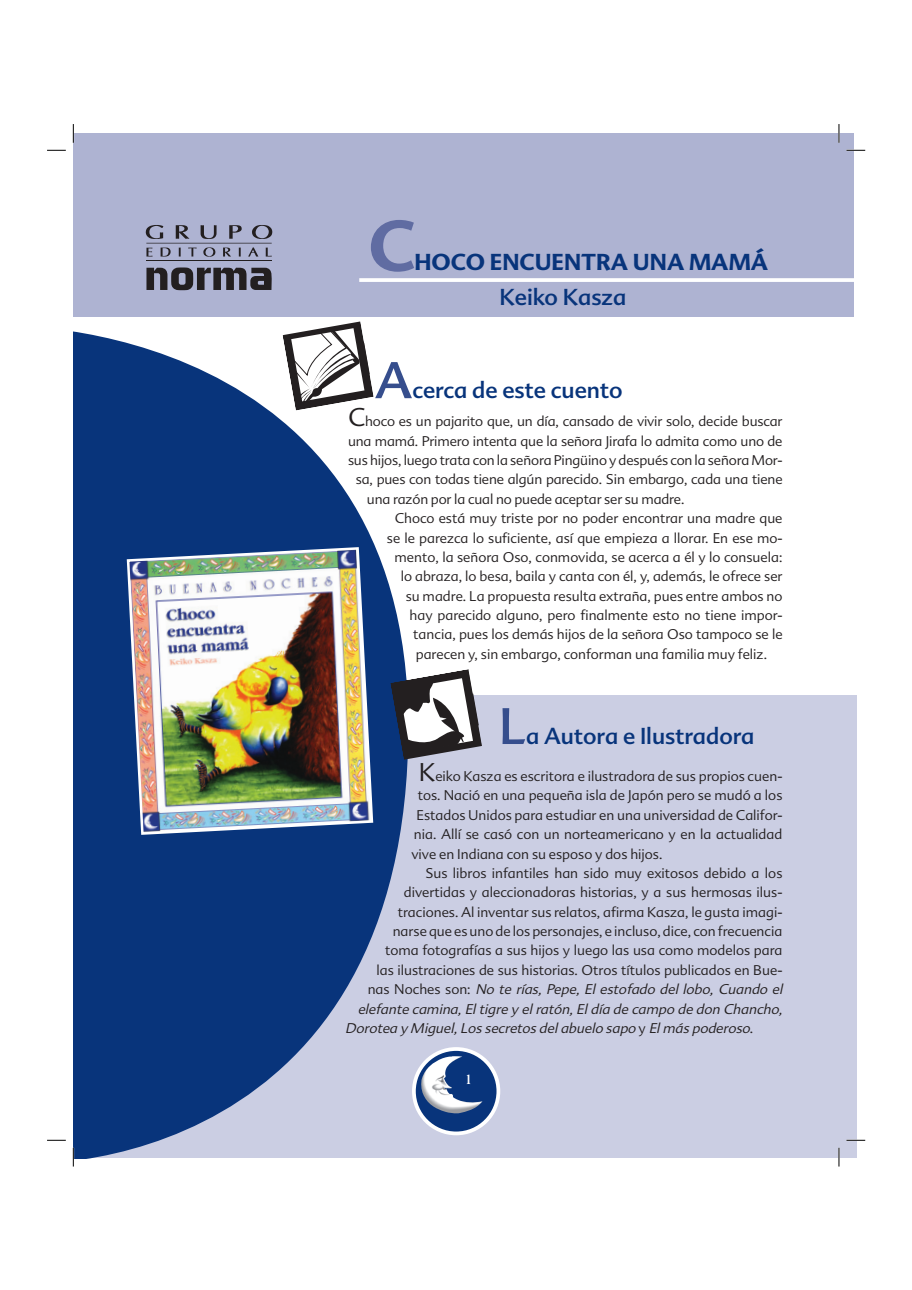
<style>
.page{position:relative;width:912px;height:1290px;background:#fff}
.page>*{position:absolute;margin:0;border:0;box-sizing:border-box;transform-origin:0 0}
.t1{font:700 70px "Advert";color:#606ca2}
.t2{font:50px "Advert";color:#364e8d}
.t3{font:22.5px "Advert";color:#08347b}
.t4{font:700 22.5px "Advert";color:#08347b}
.t5{font:700 15px "Americana Std";color:#fff}
.t6{font:300 13.75px "Advert";color:#231f20}
.t7{font:italic 300 13.75px "Advert";letter-spacing:-.005em;color:#231f20}
.s1{font-size:25px}
.s2{font-style:normal}
</style>
<div class="page">
<div style="left:73px;top:696px;width:783px;height:462px;background:#cbcee3"></div>
<svg style="left:73px;top:331px;width:335px;height:827px;fill:#08347b"></svg>
<div style="left:414px;top:1049px;width:84px;height:84px;background:#08347b;border-radius:50%"></div>
<div style="left:412px;top:1047px;width:88px;height:88px;border:4px solid #fff;border-radius:50%"></div>
<div style="left:73px;top:133px;width:780px;height:183px;background:#aeb3d2"></div>
<hr style="left:146px;top:243px;width:125px;height:1px;background:#231f20">
<hr style="left:146px;top:261px;width:125px;height:1px;background:#231f20">
<svg style="left:146px;top:267px;width:125px;height:23px"></svg>
<svg style="left:146px;top:225px;width:126px;height:14px"></svg>
<svg style="left:146px;top:247px;width:126px;height:10px"></svg>
<svg style="left:359px;top:278px;width:495px;height:4px;background:#f9fafb"></svg>
<svg style="left:282px;top:321px;width:92px;height:90px"></svg>
<svg style="left:390px;top:669px;width:92px;height:91px"></svg>
<img style="left:420px;top:1056px;width:62px;height:58px">
<img style="left:125px;top:546px;width:249px;height:290px">
<svg style="left:47px;top:150px;width:19px;height:1px"></svg>
<svg style="left:846px;top:150px;width:19px;height:1px"></svg>
<svg style="left:47px;top:1140px;width:19px;height:1px"></svg>
<svg style="left:846px;top:1140px;width:19px;height:1px"></svg>
<svg style="left:72px;top:124px;width:2px;height:19px"></svg>
<svg style="left:72px;top:1148px;width:2px;height:19px"></svg>
<svg style="left:838px;top:124px;width:1px;height:19px"></svg>
<svg style="left:838px;top:1148px;width:1px;height:19px"></svg>
<h1 class="t1" style="left:368px;top:219px;width:48px">C</h1>
<h3 class="t4" style="left:414px;top:253px;width:355px">HOCO ENCUENTRA UNA MAMÁ</h3>
<h3 class="t3" style="left:499px;top:289px;width:129px">Keiko Kasza</h3>
<h2 class="t2" style="left:375px;top:361px;width:39px">A</h2>
<h3 class="t3" style="left:412px;top:381px;width:212px">cerca de este cuento</h3>
<p class="t6" style="left:348px;top:416px;width:436px"><span class="s1">C</span>hoco es un pajarito que, un día, cansado de vivir solo, decide buscar</p>
<p class="t6" style="left:348px;top:435px;width:436px">una mamá. Primero intenta que la señora Jirafa lo admita como uno de</p>
<p class="t6" style="left:348px;top:455px;width:436px">sus hijos, luego trata con la señora Pingüino y después con la señora Mor-</p>
<p class="t6" style="left:355px;top:474px;width:428px">sa, pues con todas tiene algún parecido. Sin embargo, cada una tiene</p>
<p class="t6" style="left:367px;top:494px;width:319px">una razón por la cual no puede aceptar ser su madre.</p>
<p class="t6" style="left:394px;top:513px;width:389px">Choco está muy triste por no poder encontrar una madre que</p>
<p class="t6" style="left:387px;top:532px;width:397px">se le parezca lo suficiente, así que empieza a llorar. En ese mo-</p>
<p class="t6" style="left:394px;top:552px;width:389px">mento, la señora Oso, conmovida, se acerca a él y lo consuela:</p>
<p class="t6" style="left:400px;top:571px;width:383px">lo abraza, lo besa, baila y canta con él, y, además, le ofrece ser</p>
<p class="t6" style="left:405px;top:590px;width:378px">su madre. La propuesta resulta extraña, pues entre ambos no</p>
<p class="t6" style="left:409px;top:610px;width:374px">hay parecido alguno, pero finalmente esto no tiene impor-</p>
<p class="t6" style="left:413px;top:629px;width:371px">tancia, pues los demás hijos de la señora Oso tampoco se le</p>
<p class="t6" style="left:415px;top:649px;width:353px">parecen y, sin embargo, conforman una familia muy feliz.</p>
<h2 class="t2" style="left:498px;top:707px;width:29px">L</h2>
<h3 class="t3" style="left:526px;top:727px;width:230px">a Autora e Ilustradora</h3>
<p class="t6" style="left:419px;top:771px;width:365px"><span class="s1">K</span>eiko Kasza es escritora e ilustradora de sus propios cuen-</p>
<p class="t6" style="left:417px;top:790px;width:366px">tos. Nació en una pequeña isla de Japón pero se mudó a los</p>
<p class="t6" style="left:416px;top:810px;width:367px">Estados Unidos para estudiar en una universidad de Califor-</p>
<p class="t6" style="left:414px;top:829px;width:370px">nia. Allí se casó con un norteamericano y en la actualidad</p>
<p class="t6" style="left:411px;top:848px;width:252px">vive en Indiana con su esposo y dos hijos.</p>
<p class="t6" style="left:425px;top:868px;width:358px">Sus libros infantiles han sido muy exitosos debido a los</p>
<p class="t6" style="left:404px;top:887px;width:380px">divertidas y aleccionadoras historias, y a sus hermosas ilus-</p>
<p class="t6" style="left:397px;top:906px;width:386px">traciones. Al inventar sus relatos, afirma Kasza, le gusta imagi-</p>
<p class="t6" style="left:392px;top:926px;width:391px">narse que es uno de los personajes, e incluso, dice, con frecuencia</p>
<p class="t6" style="left:385px;top:945px;width:398px">toma fotografías a sus hijos y luego las usa como modelos para</p>
<p class="t6" style="left:376px;top:965px;width:407px">las ilustraciones de sus historias. Otros títulos publicados en Bue-</p>
<p class="t7" style="left:367px;top:984px;width:419px"><span class="s2">n a s N o c h e s s o n :</span> No te rías, Pepe, El estofado del lobo, Cuando el</p>
<p class="t7" style="left:357px;top:1003px;width:429px">elefante camina,Eltigre y elratón,Eldía de campo de don Chancho,</p>
<p class="t7" style="left:345px;top:1023px;width:409px">Dorotea y Miguel,Los secretos delabuelo sapo <span class="s2">y</span> Elmás poderoso<span class="s2">.</span></p>
<p class="t5" style="left:464px;top:1074px;width:11px">1</p>
</div>
